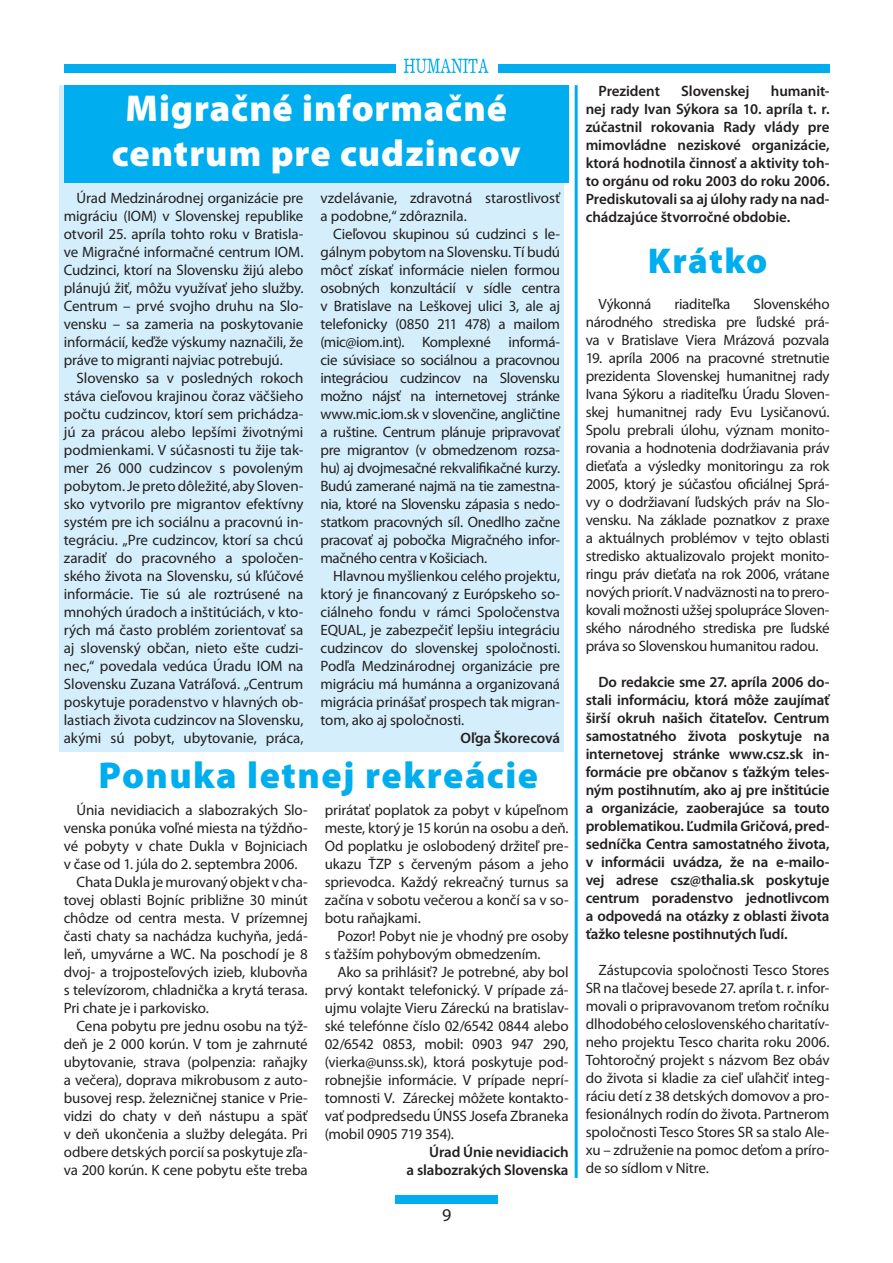
<style>
.page{position:relative;width:893px;height:1263px;background:#fff}
.page>*{position:absolute;margin:0;border:0;box-sizing:border-box;transform-origin:0 0}
.t1{font:900 37.5px/45px "Myriad Pro";letter-spacing:.025em;color:#fff;text-align:center}
.t2{font:900 37.5px "Myriad Pro";letter-spacing:.04em;color:#00aeef}
.t3{font:900 36px "Myriad Pro";letter-spacing:.035em;color:#00aeef}
.t4{font:18px "Myriad Pro";color:#231f20}
.t5{font:15px/18px "Myriad Pro";letter-spacing:-.01em;color:#231f20;text-align:justify}
.t6{font:600 15px/18px "Myriad Pro";letter-spacing:-.01em;color:#231f20;text-align:justify}
</style>
<div class="page">
<div style="left:395px;top:1195px;width:102px;height:8px;background:#00aeef"></div>
<div style="left:64px;top:64px;width:331px;height:8px;background:#00aeef"></div>
<div style="left:497px;top:64px;width:332px;height:8px;background:#00aeef"></div>
<svg style="left:404px;top:59px;width:85px;height:14px"></svg>
<div style="left:60px;top:85px;width:504px;height:666px;background:#d4effb"></div>
<div style="left:64px;top:85px;width:504px;height:98px;background:#00aeef"></div>
<hr style="left:574px;top:85px;width:3px;height:1093px;background:#00aeef">
<h1 class="t1" style="left:112px;top:89px;width:410px">Migračné informačné centrum pre cudzincov</h1>
<p class="t5" style="left:64px;top:190px;width:241px;text-indent:13px">Úrad Medzinárodnej organizácie pre migráciu (IOM) v Slovenskej republike otvoril 25. apríla tohto roku v Bratisla&shy;ve Migračné informačné centrum IOM.<br>Cudzinci, ktorí na Slovensku žijú alebo plánujú žiť, môžu využívať jeho služby.<br>Centrum – prvé svojho druhu na Slo&shy;vensku – sa zameria na poskytovanie informácií, keďže výskumy naznačili, že práve to migranti najviac potrebujú.</p>
<p class="t5" style="left:64px;top:370px;width:241px;text-indent:13px">Slovensko sa v posledných rokoch stáva cieľovou krajinou čoraz väčšieho počtu cudzincov, ktorí sem prichádza&shy;jú za prácou alebo lepšími životnými podmienkami. V súčasnosti tu žije tak&shy;mer 26 000 cudzincov s povoleným pobytom. Je preto dôležité, aby Sloven&shy;sko vytvorilo pre migrantov efektívny systém pre ich sociálnu a pracovnú in&shy;tegráciu. „Pre cudzincov, ktorí sa chcú zaradiť do pracovného a spoločen&shy;ského života na Slovensku, sú kľúčové informácie. Tie sú ale roztrúsené na mnohých úradoch a inštitúciách, v kto&shy;rých má často problém zorientovať sa aj slovenský občan, nieto ešte cudzi&shy;nec,“ povedala vedúca Úradu IOM na Slovensku Zuzana Vatráľová. „Centrum poskytuje poradenstvo v hlavných ob&shy;lastiach života cudzincov na Slovensku, akými sú pobyt, ubytovanie, práca,</p>
<p class="t5" style="left:320px;top:190px;width:241px">vzdelávanie, zdravotná starostlivosť a podobne,“ zdôraznila.</p>
<p class="t5" style="left:320px;top:226px;width:241px;text-indent:13px">Cieľovou skupinou sú cudzinci s le&shy;gálnym pobytom na Slovensku. Tí budú môcť získať informácie nielen formou osobných konzultácií v sídle centra v Bratislave na Leškovej ulici 3, ale aj telefonicky (0850 211 478) a mailom (mic@iom.int). Komplexné informá&shy;cie súvisiace so sociálnou a pracovnou integráciou cudzincov na Slovensku možno nájsť na internetovej stránke www.mic.iom.sk v slovenčine, angličtine a ruštine. Centrum plánuje pripravovať pre migrantov (v obmedzenom rozsa&shy;hu) aj dvojmesačné rekvalifikačné kurzy.<br>Budú zamerané najmä na tie zamestna&shy;nia, ktoré na Slovensku zápasia s nedo&shy;statkom pracovných síl. Onedlho začne pracovať aj pobočka Migračného infor&shy;mačného centra v Košiciach.</p>
<p class="t5" style="left:320px;top:568px;width:241px;text-indent:13px">Hlavnou myšlienkou celého projektu, ktorý je financovaný z Európskeho so&shy;ciálneho fondu v rámci Spoločenstva EQUAL, je zabezpečiť lepšiu integráciu cudzincov do slovenskej spoločnosti.<br>Podľa Medzinárodnej organizácie pre migráciu má humánna a organizovaná migrácia prinášať prospech tak migran&shy;tom, ako aj spoločnosti.</p>
<p class="t6" style="left:460px;top:730px;width:101px">Oľga Škorecová</p>
<h1 class="t2" style="left:99px;top:761px;width:441px">Ponuka letnej rekreácie</h1>
<p class="t5" style="left:77px;top:803px;width:233px">Únia nevidiacich a slabozrakých Slo-</p>
<p class="t5" style="left:64px;top:821px;width:245px">venska ponúka voľné miesta na týždňo-</p>
<p class="t5" style="left:64px;top:839px;width:245px">vé pobyty v chate Dukla v Bojniciach</p>
<p class="t5" style="left:64px;top:857px;width:235px">v čase od 1. júla do 2. septembra 2006.</p>
<p class="t5" style="left:77px;top:875px;width:233px">Chata Dukla je murovaný objekt v cha-</p>
<p class="t5" style="left:64px;top:893px;width:245px">tovej oblasti Bojníc približne 30 minút</p>
<p class="t5" style="left:64px;top:911px;width:245px">chôdze od centra mesta. V prízemnej</p>
<p class="t5" style="left:64px;top:929px;width:245px">časti chaty sa nachádza kuchyňa, jedá-</p>
<p class="t5" style="left:64px;top:947px;width:245px">leň, umyvárne a WC. Na poschodí je 8</p>
<p class="t5" style="left:64px;top:965px;width:245px">dvoj- a trojposteľových izieb, klubovňa</p>
<p class="t5" style="left:64px;top:983px;width:245px">s televízorom, chladnička a krytá terasa.</p>
<p class="t5" style="left:64px;top:1001px;width:146px">Pri chate je i parkovisko.</p>
<p class="t5" style="left:77px;top:1019px;width:232px">Cena pobytu pre jednu osobu na týž-</p>
<p class="t5" style="left:64px;top:1037px;width:245px">deň je 2 000 korún. V tom je zahrnuté</p>
<p class="t5" style="left:64px;top:1055px;width:245px">ubytovanie, strava (polpenzia: raňajky</p>
<p class="t5" style="left:64px;top:1073px;width:245px">a večera), doprava mikrobusom z auto-</p>
<p class="t5" style="left:64px;top:1091px;width:245px">busovej resp. železničnej stanice v Prie-</p>
<p class="t5" style="left:64px;top:1109px;width:245px">vidzi do chaty v deň nástupu a späť</p>
<p class="t5" style="left:64px;top:1127px;width:245px">v deň ukončenia a služby delegáta. Pri</p>
<p class="t5" style="left:64px;top:1145px;width:245px">odbere detských porcií sa poskytuje zľa-</p>
<p class="t5" style="left:64px;top:1163px;width:245px">va 200 korún. K cene pobytu ešte treba</p>
<p class="t5" style="left:325px;top:803px;width:245px">prirátať poplatok za pobyt v kúpeľnom meste, ktorý je 15 korún na osobu a deň.<br>Od poplatku je oslobodený držiteľ pre&shy;ukazu ŤZP s červeným pásom a jeho sprievodca. Každý rekreačný turnus sa začína v sobotu večerou a končí sa v so&shy;botu raňajkami.</p>
<p class="t5" style="left:325px;top:929px;width:245px;text-indent:13px">Pozor! Pobyt nie je vhodný pre osoby s ťažším pohybovým obmedzením.</p>
<p class="t5" style="left:325px;top:965px;width:245px;text-indent:13px">Ako sa prihlásiť? Je potrebné, aby bol prvý kontakt telefonický. V prípade zá&shy;ujmu volajte Vieru Záreckú na bratislav&shy;ské telefónne číslo 02/6542 0844 alebo 02/6542 0853, mobil: 0903 947 290, (vierka@unss.sk), ktorá poskytuje pod&shy;robnejšie informácie. V prípade neprí&shy;tomnosti V. Záreckej môžete kontakto&shy;vať podpredsedu ÚNSS Josefa Zbraneka (mobil 0905 719 354).</p>
<p class="t6" style="left:406px;top:1145px;width:164px;text-align:right">Úrad Únie nevidiacich<br>a slabozrakých Slovenska</p>
<p class="t4" style="left:442px;top:1208px;width:11px">9</p>
<p class="t6" style="left:585px;top:84px;width:245px;text-indent:185px">humanit&shy;nej rady Ivan Sýkora sa 10. apríla t. r. zúčastnil rokovania Rady vlády pre mimovládne neziskové organizácie, ktorá hodnotila činnosť a aktivity toh&shy;to orgánu od roku 2003 do roku 2006.<br>Prediskutovali sa aj úlohy rady na nad&shy;chádzajúce štvorročné obdobie.</p>
<h2 class="t3" style="left:648px;top:248px;width:121px">Krátko</h2>
<p class="t5" style="left:598px;top:297px;width:54px">Výkonná</p>
<p class="t5" style="left:674px;top:297px;width:58px">riaditeľka</p>
<p class="t6" style="left:598px;top:84px;width:63px">Prezident</p>
<p class="t6" style="left:681px;top:84px;width:70px">Slovenskej</p>
<p class="t5" style="left:585px;top:297px;width:245px;text-indent:168px">Slovenského národného strediska pre ľudské prá&shy;va v Bratislave Viera Mrázová pozvala</p>
<p class="t5" style="left:585px;top:351px;width:245px">19. apríla 2006 na pracovné stretnutie prezidenta Slovenskej humanitnej rady Ivana Sýkoru a riaditeľku Úradu Sloven&shy;skej humanitnej rady Evu Lysičanovú.<br>Spolu prebrali úlohu, význam monito&shy;rovania a hodnotenia dodržiavania práv dieťaťa a výsledky monitoringu za rok 2005, ktorý je súčasťou oficiálnej Sprá&shy;vy o dodržiavaní ľudských práv na Slo&shy;vensku. Na základe poznatkov z praxe a aktuálnych problémov v tejto oblasti stredisko aktualizovalo projekt monito&shy;ringu práv dieťaťa na rok 2006, vrátane nových priorít. V nadväznosti na to prero&shy;kovali možnosti užšej spolupráce Sloven&shy;ského národného strediska pre ľudské práva so Slovenskou humanitou radou.</p>
<p class="t6" style="left:585px;top:675px;width:245px;text-indent:13px">Do redakcie sme 27. apríla 2006 do&shy;stali informáciu, ktorá môže zaujímať širší okruh našich čitateľov. Centrum samostatného života poskytuje na internetovej stránke www.csz.sk in&shy;formácie pre občanov s ťažkým teles&shy;ným postihnutím, ako aj pre inštitúcie a organizácie, zaoberajúce sa touto problematikou. Ľudmila Gričová, pred&shy;sedníčka Centra samostatného života, v informácii uvádza, že na e-mailo&shy;vej adrese csz@thalia.sk poskytuje centrum poradenstvo jednotlivcom a odpovedá na otázky z oblasti života ťažko telesne postihnutých ľudí.</p>
<p class="t5" style="left:585px;top:963px;width:245px;text-indent:13px">Zástupcovia spoločnosti Tesco Stores SR na tlačovej besede 27. apríla t. r. infor&shy;movali o pripravovanom treťom ročníku dlhodobého celoslovenského charitatív&shy;neho projektu Tesco charita roku 2006.<br>Tohtoročný projekt s názvom Bez obáv do života si kladie za cieľ uľahčiť integ&shy;ráciu detí z 38 detských domovov a pro&shy;fesionálnych rodín do života. Partnerom spoločnosti Tesco Stores SR sa stalo Ale&shy;xu – združenie na pomoc deťom a príro&shy;de so sídlom v Nitre.</p>
</div>
